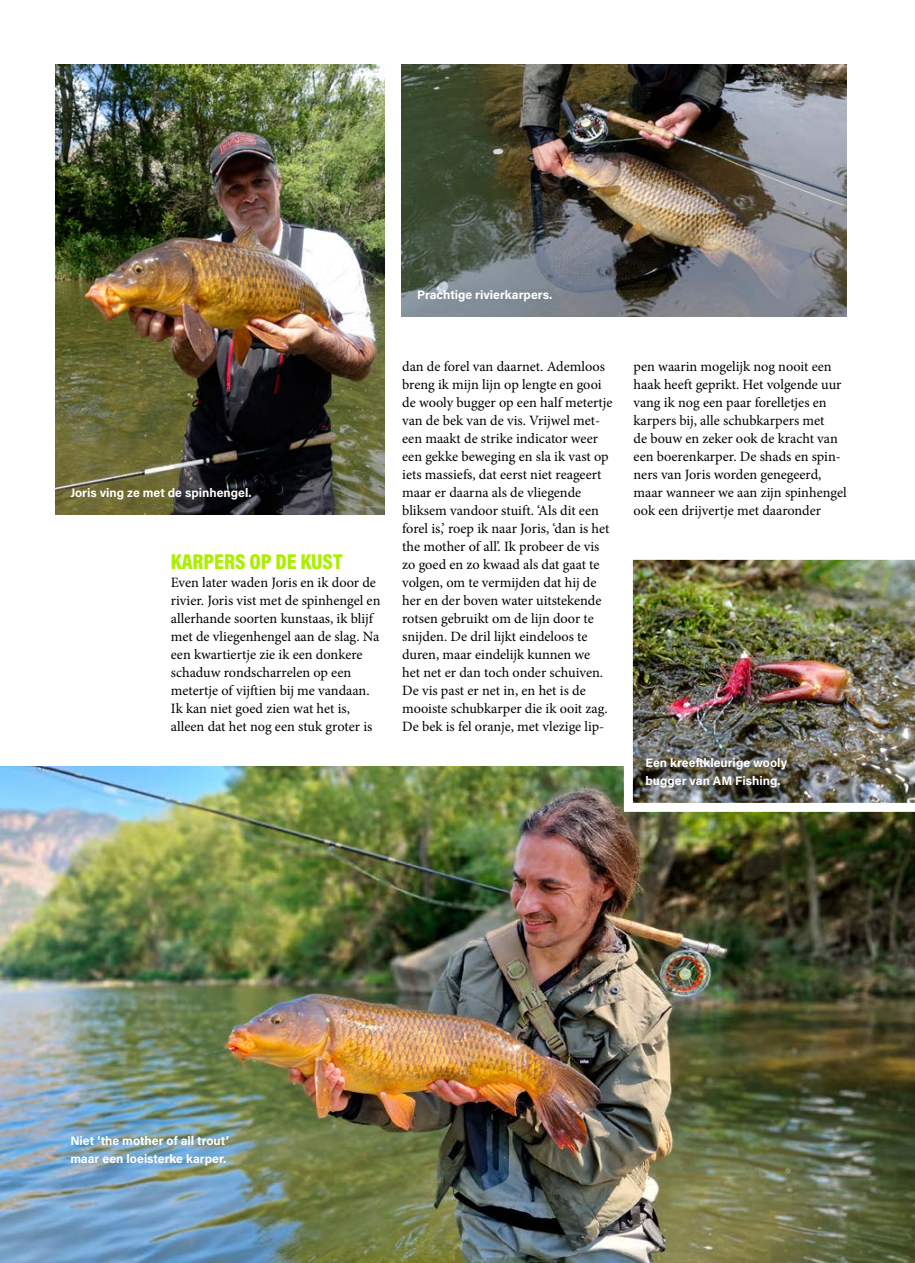
<style>
.page{position:relative;width:915px;height:1263px;background:#fff}
.page>*{position:absolute;margin:0;border:0;box-sizing:border-box;transform-origin:0 0}
.t1{font:900 21.75px "Acumin Pro Cond";color:#adee00}
.t2{font:14.25px/18px "Minion Pro";color:#000}
.t3{font:700 12.3px/18px "Acumin Pro";color:#fff}
</style>
<div class="page">
<img style="left:55px;top:65px;width:329px;height:450px">
<img style="left:0;top:767px;width:914px;height:496px">
<img style="left:619px;top:559px;width:295px;height:257px">
<img style="left:402px;top:65px;width:444px;height:252px">
<p class="t3" style="left:417px;top:285px;width:137px">Prachtige rivierkarpers.</p>
<p class="t3" style="left:70px;top:483px;width:183px">Joris ving ze met de spinhengel.</p>
<h1 class="t1" style="left:171px;top:547px;width:173px">KARPERS OP DE KUST</h1>
<p class="t2" style="left:171px;top:573px;width:211px">Even later waden Joris en ik door de rivier. Joris vist met de spinhengel en allerhande soorten kunstaas, ik blijf met de vliegenhengel aan de slag. Na een kwartiertje zie ik een donkere schaduw rondscharrelen op een metertje of vijftien bij me vandaan.<br>Ik kan niet goed zien wat het is, alleen dat het nog een stuk groter is</p>
<p class="t2" style="left:402px;top:357px;width:212px">dan de forel van daarnet. Ademloos breng ik mijn lijn op lengte en gooi de wooly bugger op een half metertje van de bek van de vis. Vrijwel met&shy;een maakt de strike indicator weer een gekke beweging en sla ik vast op iets massiefs, dat eerst niet reageert maar er daarna als de vliegende bliksem vandoor stuift. ‘Als dit een forel is,’ roep ik naar Joris, ‘dan is het the mother of all’. Ik probeer de vis zo goed en zo kwaad als dat gaat te volgen, om te vermijden dat hij de her en der boven water uitstekende rotsen gebruikt om de lijn door te snijden. De dril lijkt eindeloos te duren, maar eindelijk kunnen we<br>het net er dan toch onder schuiven.<br>De vis past er net in, en het is de mooiste schubkarper die ik ooit zag.<br>De bek is fel oranje, met vlezige lip-</p>
<p class="t2" style="left:633px;top:357px;width:214px">pen waarin mogelijk nog nooit een haak heeft geprikt. Het volgende uur vang ik nog een paar forelletjes en karpers bij, alle schubkarpers met<br>de bouw en zeker ook de kracht van een boerenkarper. De shads en spin&shy;ners van Joris worden genegeerd, maar wanneer we aan zijn spinhengel ook een drijvertje met daaronder</p>
<p class="t3" style="left:645px;top:753px;width:143px">Een kreeftkleurige wooly bugger van AM Fishing.</p>
<p class="t3" style="left:70px;top:1131px;width:160px">Niet ‘the mother of all trout’ maar een loeisterke karper.</p>
</div>
